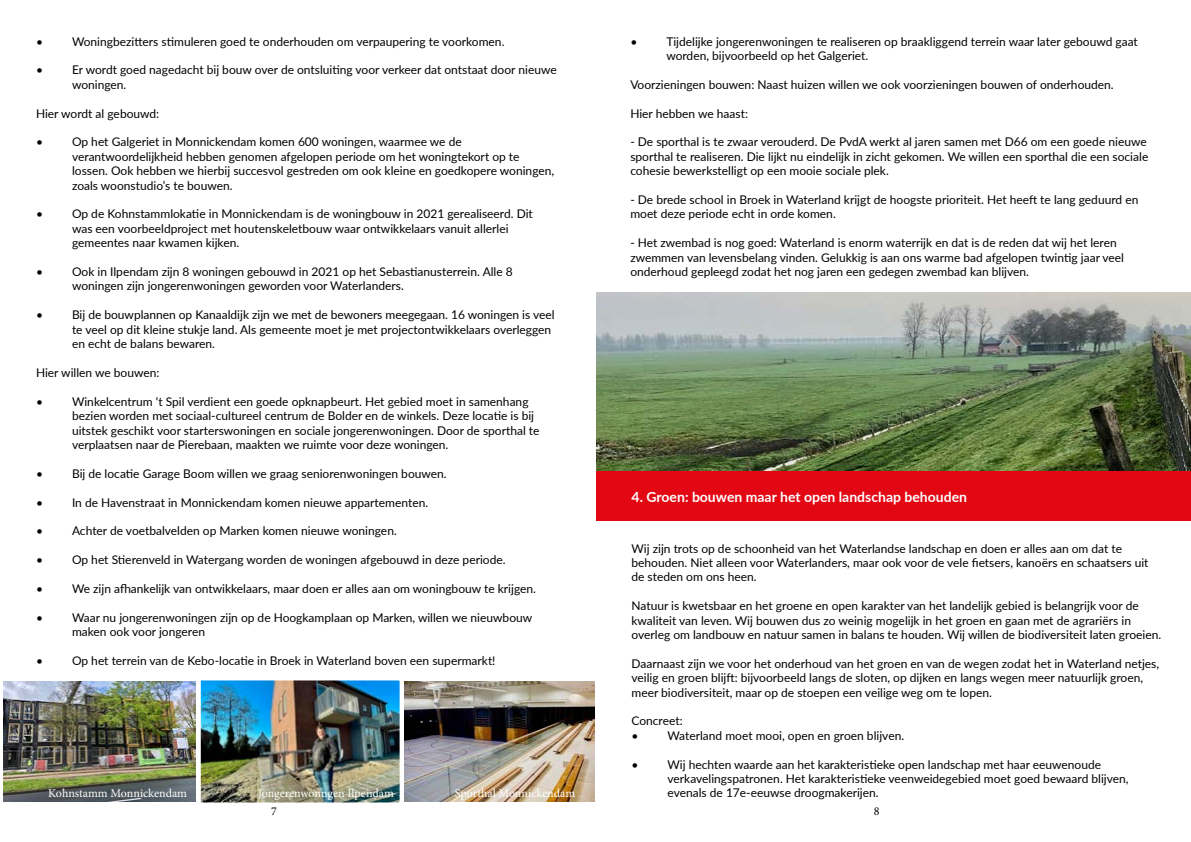
<style>
.page{position:relative;width:1191px;height:842px;background:#fff}
.page>*{position:absolute;margin:0;border:0;box-sizing:border-box;transform-origin:0 0}
.t1{font:700 14px "Lato";color:#fff}
.t2{font:12px/14.4px "Lato";color:#000}
.t3{font:12px "Minion Pro";letter-spacing:-.005em;color:#fff}
.t4{font:12px "Minion Pro";color:#000}
</style>
<div class="page">
<img style="left:202px;top:681px;width:196px;height:120px">
<div style="left:197px;top:676px;width:206px;height:130px;border:4px solid #fff"></div>
<img style="left:4px;top:681px;width:191px;height:121px">
<img style="left:405px;top:681px;width:189px;height:121px">
<img style="left:597px;top:292px;width:594px;height:179px">
<div style="left:597px;top:471px;width:594px;height:49px;background:#e30613"></div>
<p class="t2" style="left:36px;top:34px;width:8px">•</p>
<p class="t2" style="left:72px;top:34px;width:434px">Woningbezitters stimuleren goed te onderhouden om verpaupering te voorkomen.</p>
<p class="t2" style="left:36px;top:62px;width:8px">•</p>
<p class="t2" style="left:72px;top:62px;width:486px">Er wordt goed nagedacht bij bouw over de ontsluiting voor verkeer dat ontstaat door nieuwe woningen.</p>
<p class="t2" style="left:36px;top:106px;width:125px">Hier wordt al gebouwd:</p>
<p class="t2" style="left:36px;top:134px;width:8px">•</p>
<p class="t2" style="left:72px;top:134px;width:484px">Op het Galgeriet in Monnickendam komen 600 woningen, waarmee we de verantwoordelijkheid hebben genomen afgelopen periode om het woningtekort op te lossen. Ook hebben we hierbij succesvol gestreden om ook kleine en goedkopere woningen, zoals woonstudio’s te bouwen.</p>
<p class="t2" style="left:36px;top:206px;width:8px">•</p>
<p class="t2" style="left:72px;top:206px;width:462px">Op de Kohnstammlokatie in Monnickendam is de woningbouw in 2021 gerealiseerd. Dit was een voorbeeldproject met houtenskeletbouw waar ontwikkelaars vanuit allerlei gemeentes naar kwamen kijken.</p>
<p class="t2" style="left:36px;top:264px;width:8px">•</p>
<p class="t2" style="left:72px;top:264px;width:442px">Ook in Ilpendam zijn 8 woningen gebouwd in 2021 op het Sebastianusterrein. Alle 8 woningen zijn jongerenwoningen geworden voor Waterlanders.</p>
<p class="t2" style="left:36px;top:307px;width:8px">•</p>
<p class="t2" style="left:72px;top:307px;width:484px">Bij de bouwplannen op Kanaaldijk zijn we met de bewoners meegegaan. 16 woningen is veel te veel op dit kleine stukje land. Als gemeente moet je met projectontwikkelaars overleggen en echt de balans bewaren.</p>
<p class="t2" style="left:36px;top:365px;width:125px">Hier willen we bouwen:</p>
<p class="t2" style="left:36px;top:394px;width:8px">•</p>
<p class="t2" style="left:72px;top:394px;width:469px">Winkelcentrum ‘t Spil verdient een goede opknapbeurt. Het gebied moet in samenhang bezien worden met sociaal-cultureel centrum de Bolder en de winkels. Deze locatie is bij uitstek geschikt voor starterswoningen en sociale jongerenwoningen. Door de sporthal te verplaatsen naar de Pierebaan, maakten we ruimte voor deze woningen.</p>
<p class="t2" style="left:36px;top:466px;width:8px">•</p>
<p class="t2" style="left:72px;top:466px;width:376px">Bij de locatie Garage Boom willen we graag seniorenwoningen bouwen.</p>
<p class="t2" style="left:36px;top:494px;width:8px">•</p>
<p class="t2" style="left:72px;top:494px;width:358px">In de Havenstraat in Monnickendam komen nieuwe appartementen.</p>
<p class="t2" style="left:36px;top:523px;width:8px">•</p>
<p class="t2" style="left:72px;top:523px;width:326px">Achter de voetbalvelden op Marken komen nieuwe woningen.</p>
<p class="t2" style="left:36px;top:552px;width:8px">•</p>
<p class="t2" style="left:72px;top:552px;width:435px">Op het Stierenveld in Watergang worden de woningen afgebouwd in deze periode.</p>
<p class="t2" style="left:36px;top:581px;width:8px">•</p>
<p class="t2" style="left:72px;top:581px;width:465px">We zijn afhankelijk van ontwikkelaars, maar doen er alles aan om woningbouw te krijgen.</p>
<p class="t2" style="left:36px;top:610px;width:8px">•</p>
<p class="t2" style="left:72px;top:610px;width:462px">Waar nu jongerenwoningen zijn op de Hoogkamplaan op Marken, willen we nieuwbouw maken ook voor jongeren</p>
<p class="t2" style="left:36px;top:653px;width:8px">•</p>
<p class="t2" style="left:72px;top:653px;width:425px">Op het terrein van de Kebo-locatie in Broek in Waterland boven een supermarkt!</p>
<p class="t2" style="left:630px;top:34px;width:8px">•</p>
<p class="t2" style="left:666px;top:34px;width:473px">Tijdelijke jongerenwoningen te realiseren op braakliggend terrein waar later gebouwd gaat worden, bijvoorbeeld op het Galgeriet.</p>
<p class="t2" style="left:630px;top:77px;width:485px">Voorzieningen bouwen: Naast huizen willen we ook voorzieningen bouwen of onderhouden.</p>
<p class="t2" style="left:630px;top:106px;width:119px">Hier hebben we haast:</p>
<p class="t2" style="left:630px;top:134px;width:519px">- De sporthal is te zwaar verouderd. De PvdA werkt al jaren samen met D66 om een goede nieuwe sporthal te realiseren. Die lijkt nu eindelijk in zicht gekomen. We willen een sporthal die een sociale cohesie bewerkstelligt op een mooie sociale plek.</p>
<p class="t2" style="left:630px;top:192px;width:509px">- De brede school in Broek in Waterland krijgt de hoogste prioriteit. Het heeft te lang geduurd en moet deze periode echt in orde komen.</p>
<p class="t2" style="left:630px;top:235px;width:495px">- Het zwembad is nog goed: Waterland is enorm waterrijk en dat is de reden dat wij het leren zwemmen van levensbelang vinden. Gelukkig is aan ons warme bad afgelopen twintig jaar veel onderhoud gepleegd zodat het nog jaren een gedegen zwembad kan blijven.</p>
<p class="t1" style="left:631px;top:486px;width:337px">4. Groen: bouwen maar het open landschap behouden</p>
<p class="t2" style="left:631px;top:540px;width:518px">Wij zijn trots op de schoonheid van het Waterlandse landschap en doen er alles aan om dat te behouden. Niet alleen voor Waterlanders, maar ook voor de vele fietsers, kanoërs en schaatsers uit de steden om ons heen.</p>
<p class="t2" style="left:631px;top:598px;width:531px">Natuur is kwetsbaar en het groene en open karakter van het landelijk gebied is belangrijk voor de kwaliteit van leven. Wij bouwen dus zo weinig mogelijk in het groen en gaan met de agrariërs in overleg om landbouw en natuur samen in balans te houden. Wij willen de biodiversiteit laten groeien.</p>
<p class="t2" style="left:631px;top:656px;width:529px">Daarnaast zijn we voor het onderhoud van het groen en van de wegen zodat het in Waterland netjes, veilig en groen blijft: bijvoorbeeld langs de sloten, op dijken en langs wegen meer natuurlijk groen, meer biodiversiteit, maar op de stoepen een veilige weg om te lopen.</p>
<p class="t2" style="left:631px;top:713px;width:53px">Concreet: •</p>
<p class="t2" style="left:667px;top:728px;width:238px">Waterland moet mooi, open en groen blijven.</p>
<p class="t2" style="left:631px;top:756px;width:8px">•</p>
<p class="t2" style="left:667px;top:756px;width:462px">Wij hechten waarde aan het karakteristieke open landschap met haar eeuwenoude verkavelingspatronen. Het karakteristieke veenweidegebied moet goed bewaard blijven,</p>
<p class="t3" style="left:48px;top:785px;width:140px">Kohnstamm Monnickendam</p>
<p class="t3" style="left:258px;top:785px;width:137px">Jongerenwonngen Ilpendam</p>
<p class="t3" style="left:455px;top:785px;width:122px">Sporthal Monnickendam</p>
<p class="t2" style="left:667px;top:785px;width:213px">evenals de 17e-eeuwse droogmakerijen.</p>
<p class="t4" style="left:271px;top:803px;width:7px">7</p>
<p class="t4" style="left:874px;top:803px;width:7px">8</p>
</div>
